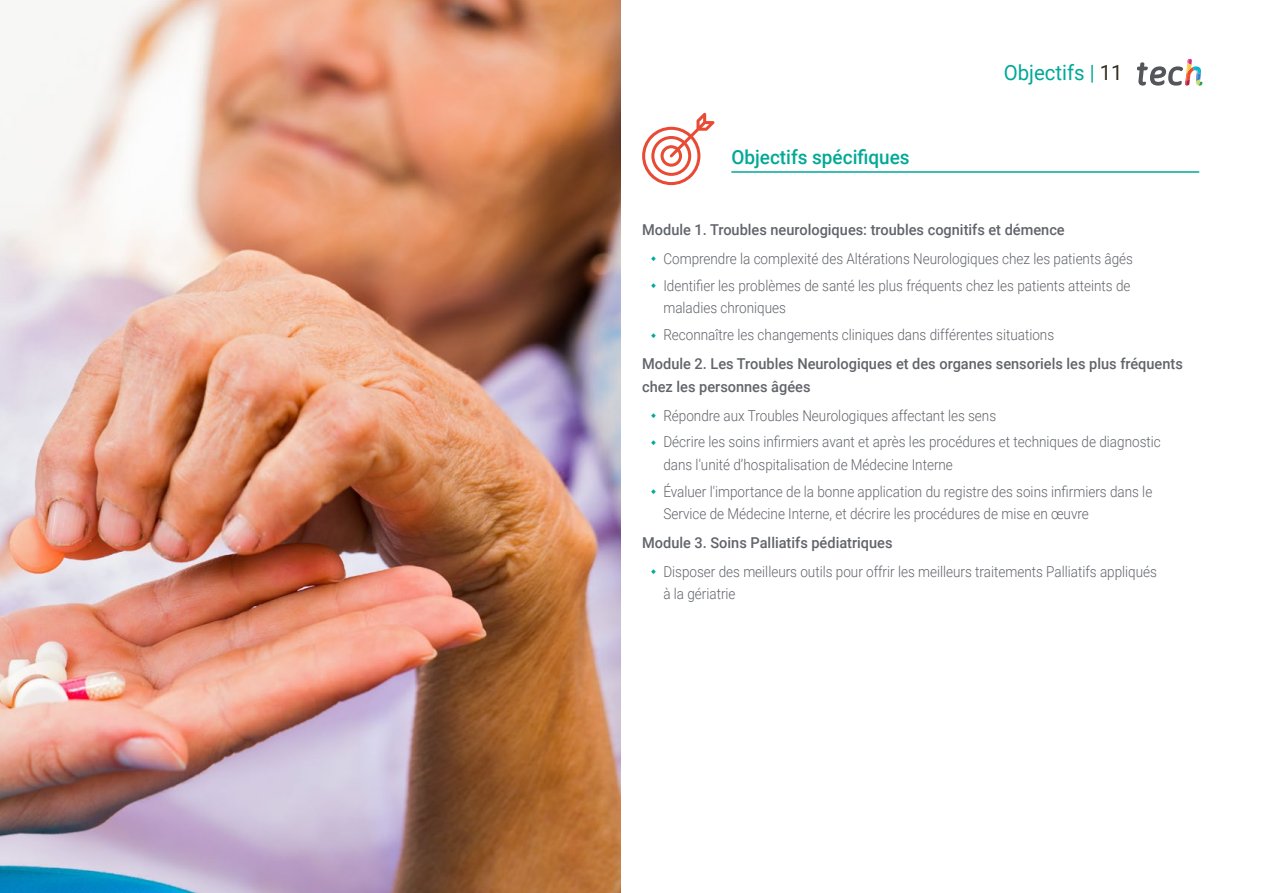
<style>
.page{position:relative;width:1263px;height:893px;background:#fff}
.page>*{position:absolute;margin:0;border:0;box-sizing:border-box;transform-origin:0 0}
.t1{font:21px "Roboto";color:#00a996}
.t2{font:500 19.5px "Roboto";color:#00a996}
.t3{font:300 15px/26.7px "Roboto";color:#61646a;scale:.9 1}
.t4{font:500 15px/22.5px "Roboto";color:#61646a}
.s1{color:#00a997}
.s2{color:#312e20}
</style>
<div class="page">
<svg style="left:1137px;top:59px;width:65px;height:27px"></svg>
<svg style="left:642px;top:113px;width:72px;height:72px"></svg>
<hr style="left:731px;top:172px;width:468px;height:1px;background:#00a996">
<img style="left:0;top:0;width:621px;height:893px">
<h2 class="t2" style="left:731px;top:143px;width:180px">Objectifs spécifiques</h2>
<h1 class="t1" style="left:1004px;top:57px;width:120px">Objectifs <span class="s1">|</span> <span class="s2">11</span></h1>
<p class="t4" style="left:642px;top:218px;width:424px">Module 1. Troubles neurologiques: troubles cognitifs et démence</p>
<p class="t3" style="left:663px;top:245px;width:523px">Comprendre la complexité des Altérations Neurologiques chez les patients âgés<br>Identifier les problèmes de santé les plus fréquents chez les patients atteints de</p>
<p class="t3" style="left:663px;top:294px;width:436px">maladies chroniques<br>Reconnaître les changements cliniques dans différentes situations</p>
<p class="t4" style="left:642px;top:352px;width:542px">Module 2. Les Troubles Neurologiques et des organes sensoriels les plus fréquents chez les personnes âgées</p>
<p class="t3" style="left:663px;top:401px;width:554px">Répondre aux Troubles Neurologiques affectant les sens<br>Décrire les soins infirmiers avant et après les procédures et techniques de diagnostic</p>
<p class="t3" style="left:663px;top:450px;width:545px">dans l'unité d’hospitalisation de Médecine Interne<br>Évaluer l'importance de la bonne application du registre des soins infirmiers dans le</p>
<p class="t3" style="left:663px;top:500px;width:474px">Service de Médecine Interne, et décrire les procédures de mise en œuvre</p>
<p class="t4" style="left:642px;top:531px;width:252px">Module 3. Soins Palliatifs pédiatriques</p>
<p class="t3" style="left:663px;top:560px;width:550px;line-height:22.5px">Disposer des meilleurs outils pour offrir les meilleurs traitements Palliatifs appliqués à la gériatrie</p>
</div>
